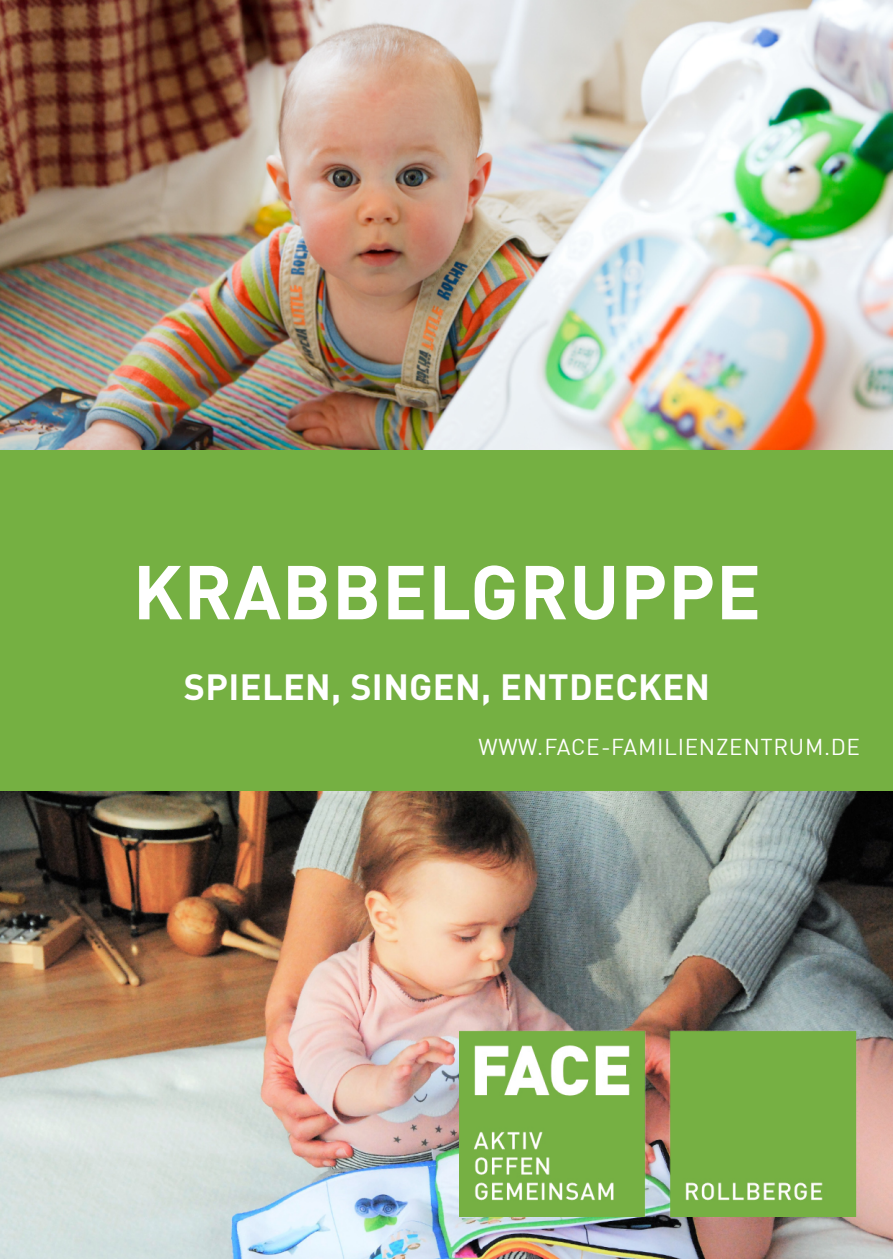
<style>
.page{position:relative;width:893px;height:1259px;background:#fff}
.page>*{position:absolute;margin:0;border:0;box-sizing:border-box;transform-origin:0 0}
.t1{font:700 75px "DIN";letter-spacing:.01em;color:#fff}
.t2{font:700 36px "DIN";letter-spacing:.01em;color:#fff}
.t3{font:22.5px "DIN";letter-spacing:.03em;color:#fff}
</style>
<div class="page">
<img style="left:0;top:0;width:893px;height:451px">
<img style="left:0;top:791px;width:893px;height:468px">
<div style="left:0;top:451px;width:893px;height:340px;background:#75b042"></div>
<img style="left:459px;top:1029px;width:400px;height:187px">
<h1 class="t1" style="left:133px;top:566px;width:630px">KRABBELGRUPPE</h1>
<h2 class="t2" style="left:184px;top:674px;width:528px">SPIELEN, SINGEN, ENTDECKEN</h2>
<p class="t3" style="left:479px;top:732px;width:383px">WWW.FACE-FAMILIENZENTRUM.DE</p>
</div>
